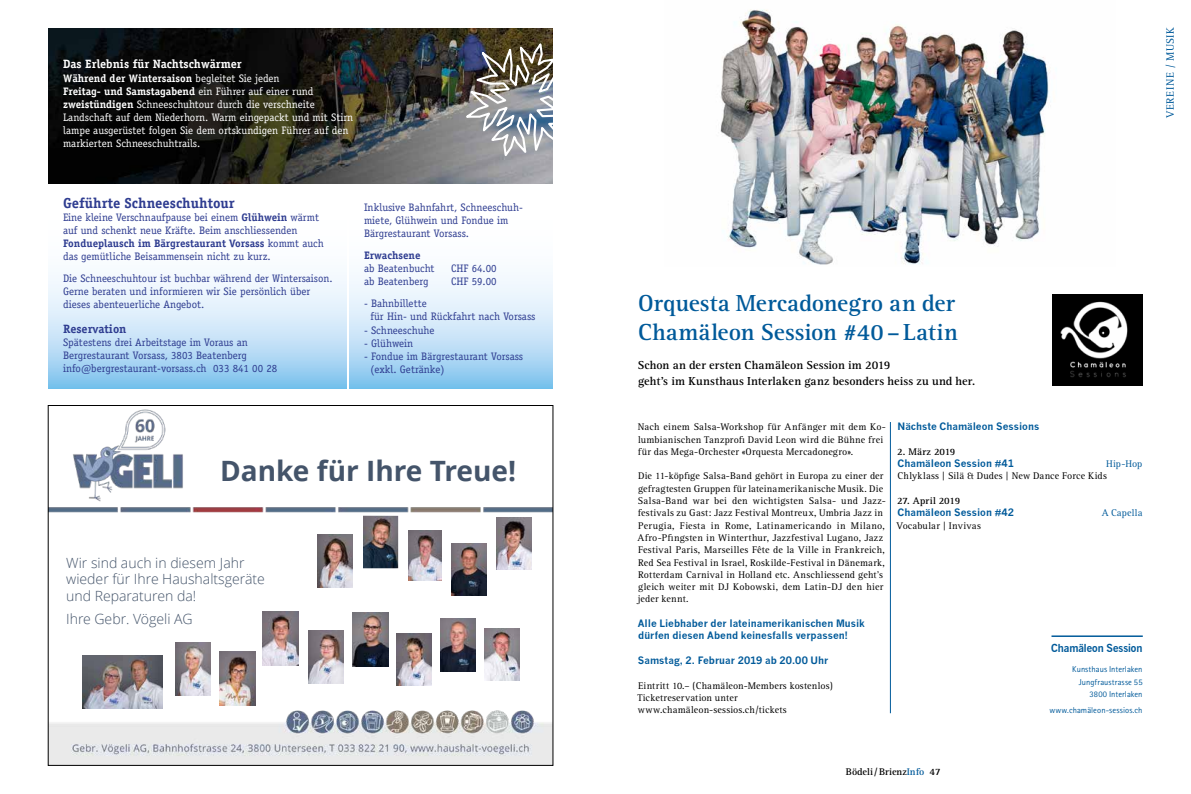
<style>
.page{position:relative;width:1191px;height:794px;background:#fff}
.page>*{position:absolute;margin:0;border:0;box-sizing:border-box;transform-origin:0 0}
.t1{font:700 28px "Open Sans";color:#44546a}
.t2{font:700 24px/28.7px "Rotis Serif";letter-spacing:.005em;color:#005a9a}
.t3{font:700 14.5px "Officina Serif";color:#2e3c90}
.t4{font:300 14.1px "Open Sans";color:#44546a}
.t5{font:300 14px/16.8px "Open Sans";color:#44546a}
.t6{font:700 12.1px "Officina Serif";color:#fff}
.t7{font:700 12.1px "Officina Serif";color:#2e3c90}
.t8{font:700 12px/16.4px "Rotis Serif";letter-spacing:.005em;color:#000}
.t9{font:700 11px "News Gothic BT";letter-spacing:-.005em;color:#005a9a}
.t10{font:11px "Rotis Serif";letter-spacing:.06em;color:#005a9a}
.t11{font:10.9px/13.1px "Officina Serif";color:#2e3c90}
.t12{font:10.9px/13.1px "Officina Serif";color:#fff}
.t13{font:700 10.9px "Officina Serif";color:#2e3c90}
.t14{font:10px/12.3px "Rotis Serif";letter-spacing:.02em;color:#000}
.t15{font:700 10px/12.3px "News Gothic";color:#005a9a}
.t16{font:700 10px "Rotis Serif";color:#000}
.t17{font:10px "Rotis Serif";letter-spacing:.01em;color:#005a9a}
.t18{font:8.5px/12.3px "Rotis Sans Serif";letter-spacing:.005em;color:#005a9a;text-align:right}
.s1{font-weight:700}
.s2{color:#005a9a}
</style>
<div class="page">
<img style="left:48px;top:29px;width:505px;height:155px">
<svg style="left:349px;top:275px;width:204px;height:114px;background:#c6e3f7"></svg>
<svg style="left:48px;top:275px;width:298px;height:114px;background:#c6e3f7"></svg>
<img style="left:460px;top:39px;width:93px;height:122px">
<svg style="left:82px;top:515px;width:450px;height:183px"></svg>
<img style="left:50px;top:698px;width:501px;height:65px">
<img style="left:263px;top:612px;width:36px;height:53px">
<img style="left:352px;top:612px;width:36px;height:54px">
<img style="left:308px;top:630px;width:36px;height:53px">
<img style="left:175px;top:642px;width:35px;height:53px">
<img style="left:451px;top:544px;width:35px;height:52px">
<img style="left:318px;top:534px;width:35px;height:53px">
<img style="left:440px;top:618px;width:35px;height:53px">
<img style="left:363px;top:516px;width:35px;height:52px">
<img style="left:408px;top:530px;width:33px;height:50px">
<img style="left:485px;top:628px;width:34px;height:52px">
<img style="left:83px;top:655px;width:79px;height:53px">
<img style="left:396px;top:633px;width:35px;height:52px">
<img style="left:220px;top:651px;width:36px;height:54px">
<img style="left:496px;top:518px;width:35px;height:52px">
<img style="left:50px;top:409px;width:501px;height:104px">
<hr style="left:1051px;top:635px;width:91px;height:2px;background:#005a9a">
<img style="left:1052px;top:295px;width:90px;height:90px">
<img style="left:720px;top:9px;width:330px;height:256px">
<hr style="left:890px;top:422px;width:1px;height:291px;background:#005a9a">
<p class="t6" style="left:63px;top:57px;width:180px">Das Erlebnis für Nachtschwärmer</p>
<p class="t12" style="left:63px;top:71px;width:292px"><span class="s1">Während der Wintersaison</span> begleitet Sie jeden<br><span class="s1">Freitag- und Samstagabend</span> ein Führer auf einer rund <span class="s1">zweistündigen</span> Schneeschuhtour durch die verschneite Landschaft auf dem Niederhorn. Warm eingepackt und mit Stirn lampe ausgerüstet folgen Sie dem ortskundigen Führer auf den markierten Schneeschuhtrails.</p>
<h3 class="t3" style="left:63px;top:194px;width:173px">Geführte Schneeschuhtour</h3>
<p class="t11" style="left:63px;top:211px;width:262px">Eine kleine Verschnaufpause bei einem <span class="s1">Glühwein</span> wärmt auf und schenkt neue Kräfte. Beim anschliessenden <span class="s1">Fondueplausch im Bärgrestaurant Vorsass</span> kommt auch das gemütliche Beisammensein nicht zu kurz.</p>
<p class="t11" style="left:63px;top:272px;width:271px">Die Schneeschuhtour ist buchbar während der Wintersaison.<br>Gerne beraten und informieren wir Sie persönlich über dieses abenteuerliche Angebot.</p>
<p class="t7" style="left:63px;top:321px;width:65px">Reservation</p>
<p class="t11" style="left:63px;top:336px;width:216px">Spätestens drei Arbeitstage im Voraus an<br>Bergrestaurant Vorsass, 3803 Beatenberg info@bergrestaurant-vorsass.ch 033 841 00 28</p>
<p class="t11" style="left:364px;top:200px;width:160px">Inklusive Bahnfahrt, Schneeschuh&shy;miete, Glühwein und Fondue im<br>Bärgrestaurant Vorsass.</p>
<p class="t13" style="left:364px;top:248px;width:58px">Erwachsene</p>
<p class="t11" style="left:364px;top:261px;width:72px">ab Beatenbucht</p>
<p class="t11" style="left:451px;top:261px;width:47px">CHF 64.00</p>
<p class="t11" style="left:364px;top:274px;width:66px">ab Beatenberg</p>
<p class="t11" style="left:451px;top:274px;width:47px">CHF 59.00</p>
<p class="t11" style="left:370px;top:297px;width:166px;text-indent:-6px">- Bahnbillette<br>für Hin- und Rückfahrt nach Vorsass</p>
<p class="t11" style="left:364px;top:323px;width:72px">- Schneeschuhe</p>
<p class="t11" style="left:364px;top:336px;width:51px">- Glühwein</p>
<p class="t11" style="left:370px;top:349px;width:154px;text-indent:-6px">- Fondue im Bärgrestaurant Vorsass (exkl. Getränke)</p>
<h1 class="t1" style="left:220px;top:451px;width:297px">Danke für Ihre Treue!</h1>
<h3 class="t5" style="left:66px;top:554px;width:200px">Wir sind auch in diesem Jahr wieder für Ihre Haushaltsgeräte</h3>
<h3 class="t4" style="left:66px;top:586px;width:131px">und Reparaturen da!</h3>
<h3 class="t5" style="left:66px;top:610px;width:128px">Ihre Gebr. Vögeli AG</h3>
<h3 class="t5" style="left:66px;top:573px;width:200px">Wir sind auch in diesem Jahr wieder für Ihre Haushaltsgeräte</h3>
<h3 class="t4" style="left:66px;top:605px;width:131px">und Reparaturen da!</h3>
<p class="t10" style="left:1164px;top:118px;width:93px;rotate:-90deg">VEREINE / MUSIK</p>
<h2 class="t2" style="left:638px;top:289px;width:321px">Orquesta Mercadonegro an der<br>Chamäleon Session #40–Latin</h2>
<p class="t8" style="left:638px;top:357px;width:339px">Schon an der ersten Chamäleon Session im 2019<br>geht’s im Kunsthaus Interlaken ganz besonders heiss zu und her.</p>
<p class="t14" style="left:638px;top:421px;width:250px">Nach einem Salsa-Workshop für Anfänger mit dem Ko&shy;lumbianischen Tanzprofi David Leon wird die Bühne frei für das Mega-Orchester «Orquesta Mercadonegro».</p>
<p class="t14" style="left:637px;top:470px;width:250px">Die 11-köpfige Salsa-Band gehört in Europa zu einer der gefragtesten Gruppen für lateinamerikanische Musik. Die Salsa-Band war bei den wichtigsten Salsa- und Jazz&shy;festivals zu Gast: Jazz Festival Montreux, Umbria Jazz in Perugia, Fiesta in Rome, Latinamericando in Milano, Afro- Pfingsten in Winterthur, Jazzfestival Lugano, Jazz Festival Paris, Marseilles Fête de la Ville in Frankreich, Red Sea Festival in Israel, Roskilde-Festival in Dänemark, Rotterdam Carnival in Holland etc. Anschliessend geht’s gleich weiter mit DJ Kobowski, dem Latin-DJ den hier jeder kennt.</p>
<p class="t15" style="left:638px;top:617px;width:228px">Alle Liebhaber der lateinamerikanischen Musik dürfen diesen Abend keinesfalls verpassen!</p>
<p class="t15" style="left:638px;top:654px;width:192px">Samstag, 2. Februar 2019 ab 20.00 Uhr</p>
<p class="t14" style="left:637px;top:679px;width:197px">Eintritt 10.– (Chamäleon-Members kostenlos)<br>Ticketreservation unter www.chamäleon-sessios.ch/tickets</p>
<p class="t15" style="left:897px;top:420px;width:143px">Nächste Chamäleon Sessions</p>
<p class="t16" style="left:897px;top:445px;width:60px">2. März 2019</p>
<p class="t15" style="left:897px;top:457px;width:118px">Chamäleon Session #41</p>
<p class="t17" style="left:1106px;top:458px;width:38px">Hip-Hop</p>
<p class="t14" style="left:897px;top:470px;width:211px">Chlyklass | Silä &amp; Dudes | New Dance Force Kids</p>
<p class="t16" style="left:897px;top:495px;width:65px">27. April 2019</p>
<p class="t15" style="left:897px;top:506px;width:118px">Chamäleon Session #42</p>
<p class="t17" style="left:1101px;top:507px;width:42px">A Capella</p>
<p class="t14" style="left:896px;top:519px;width:86px">Vocabular | Invivas</p>
<p class="t9" style="left:1051px;top:641px;width:93px">Chamäleon Session</p>
<p class="t18" style="left:1072px;top:663px;width:72px">Kunsthaus Interlaken<br>Jungfraustrasse 55<br>3800 Interlaken</p>
<p class="t18" style="left:1049px;top:704px;width:94px">www.chamäleon-sessios.ch</p>
<p class="t16" style="left:846px;top:765px;width:96px">Bödeli/Brienz<span class="s2">Info</span> 47</p>
</div>
